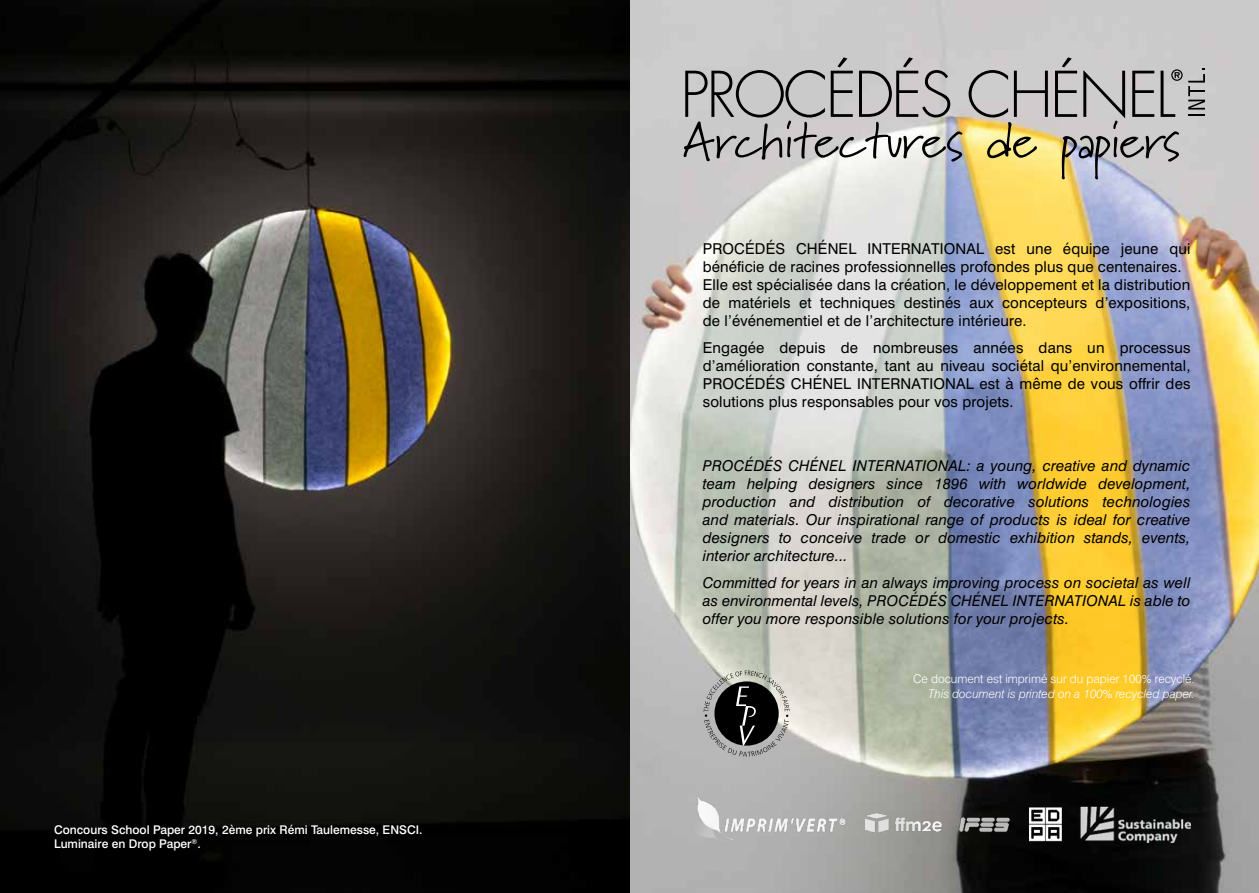
<style>
.page{position:relative;width:1259px;height:893px;background:#fff}
.page>*{position:absolute;margin:0;border:0;box-sizing:border-box;transform-origin:0 0}
.t1{font:15px/18px "Swiss 721 BT";letter-spacing:.01em;color:#000}
.t2{font:italic 15px/18px "Swiss 721 BT";letter-spacing:.01em;color:#000;text-align:justify}
.t3{font:500 12px/14.4px "Swiss 721 BT";color:#fff}
.t4{font:300 12px "Swiss 721 BT";color:#fff}
.t5{font:italic 300 12px "Swiss 721 BT";color:#fff}
</style>
<div class="page">
<img style="left:0;top:0;width:1259px;height:893px">
<img style="left:693px;top:792px;width:501px;height:51px">
<svg style="left:703px;top:671px;width:86px;height:86px;background:#6f6f6d"></svg>
<svg style="left:1188px;top:68px;width:17px;height:48px"></svg>
<svg style="left:683px;top:57px;width:279px;height:105px;background:#aeadad"></svg>
<svg style="left:968px;top:70px;width:80px;height:88px;background:#beb695"></svg>
<svg style="left:1055px;top:57px;width:127px;height:122px;background:#afadac"></svg>
<p class="t3" style="left:54px;top:822px;width:370px">Concours School Paper 2019, 2ème prix Rémi Taulemesse, ENSCI.<br>Luminaire en Drop Paper<sup>®</sup>.</p>
<p class="t1" style="left:703px;top:239px;width:489px">PROCÉDÉS CHÉNEL INTERNATIONAL est une équipe jeune qui bénéficie de racines professionnelles profondes plus que centenaires.<br>Elle est spécialisée dans la création, le développement et la distribution de matériels et techniques destinés aux concepteurs d’expositions, de l’événementiel et de l’architecture intérieure.</p>
<p class="t1" style="left:703px;top:338px;width:489px;text-align:justify">Engagée depuis de nombreuses années dans un processus d’amélioration constante, tant au niveau sociétal qu’environnemental, PROCÉDÉS CHÉNEL INTERNATIONAL est à même de vous offrir des solutions plus responsables pour vos projets.</p>
<p class="t2" style="left:703px;top:457px;width:489px">PROCÉDÉS CHÉNEL INTERNATIONAL: a young, creative and dynamic team helping designers since 1896 with worldwide development, production and distribution of decorative solutions technologies and materials. Our inspirational range of products is ideal for creative designers to conceive trade or domestic exhibition stands, events, interior architecture...</p>
<p class="t2" style="left:703px;top:574px;width:489px">Committed for years in an always improving process on societal as well as environmental levels, PROCÉDÉS CHÉNEL INTERNATIONAL is able to offer you more responsible solutions for your projects.</p>
<p class="t4" style="left:913px;top:672px;width:283px">Ce document est imprimé sur du papier 100% recyclé.</p>
<p class="t5" style="left:928px;top:686px;width:268px">This document is printed on a 100% recycled paper.</p>
</div>
